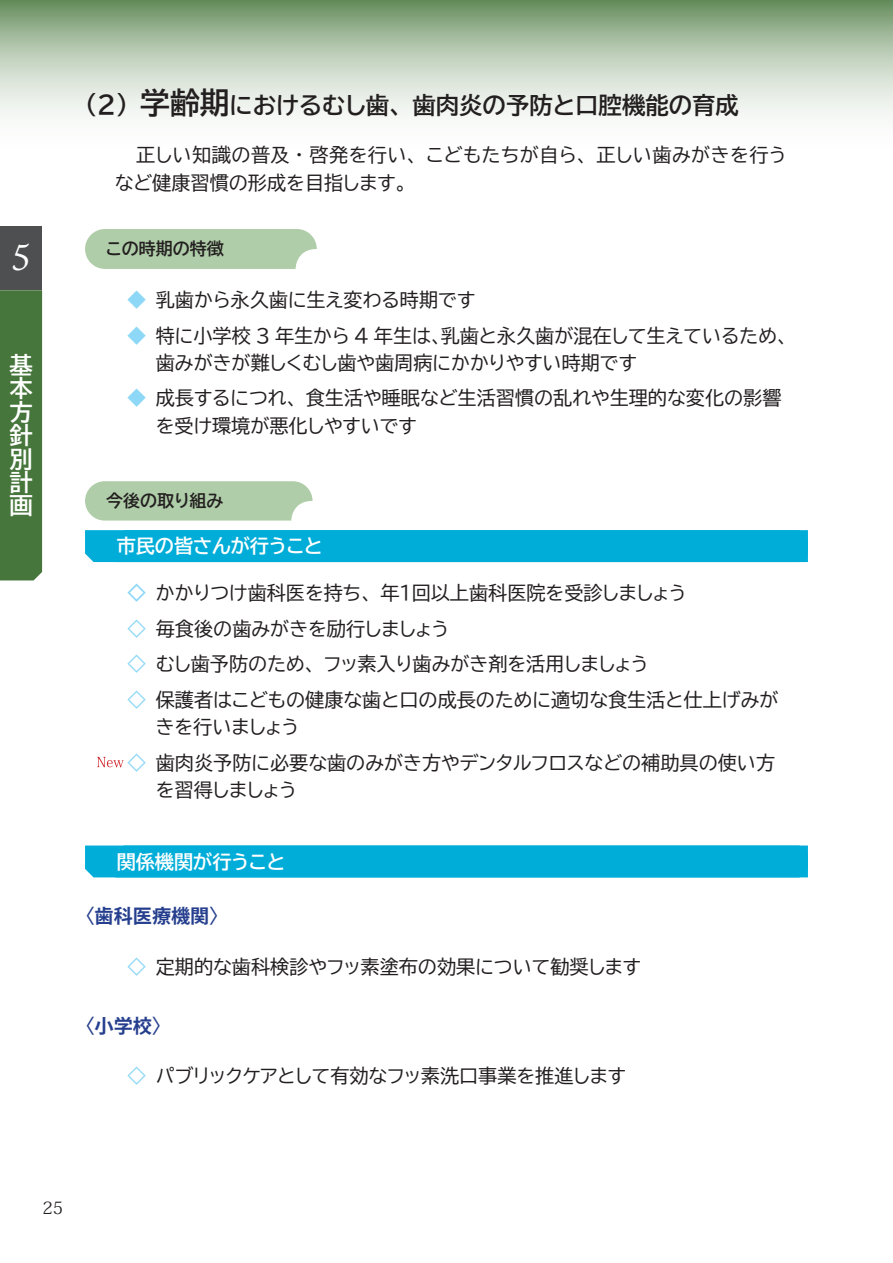
<style>
.page{position:relative;width:893px;height:1263px;background:#fff}
.page>*{position:absolute;margin:0;border:0;box-sizing:border-box;transform-origin:0 0}
.t1{font:italic 36.15px "Ten Mincho Text";color:#fff}
.t2{font:23.4px "BIZ UDP Gothic Bold";color:#231f20}
.t3{font:23.4px/23.4px "BIZ UDP Gothic Bold";color:#fff;text-align:justify}
.t4{font:19.2px/35.5px "BIZ UDP Gothic";color:#231f20}
.t5{font:19.2px/27.2px "BIZ UDP Gothic";letter-spacing:.025em;color:#231f20}
.t6{font:19.2px "BIZ UDP Gothic Bold";color:#fff}
.t7{font:700 19.2px "Koz Go Pr 6 N";color:#253f8e}
.t8{font:16.95px "BIZ UDP Gothic Bold";color:#231f20}
.t9{font:16.95px "Koz Min Pr 6 N";color:#231f20}
.s1{font-size:24.45px}
.s2{font-size:29.7px}
.s3{color:#8dd7f7}
.s4{font-family:"BIZ UDP Gothic Bold";color:#8dd7f7}
</style>
<div class="page">
<div style="left:0;top:290px;width:42px;height:290px;background:#46763b"></div>
<div style="left:0;top:226px;width:42px;height:64px;background:#4e4f50"></div>
<svg style="left:0;top:0;width:893px;height:116px;background:#b9cbb5"></svg>
<svg style="left:85px;top:229px;width:232px;height:40px;background:#b4d0ad"></svg>
<svg style="left:85px;top:481px;width:228px;height:40px;background:#b5d1af"></svg>
<svg style="left:97px;top:757px;width:27px;height:10px"></svg>
<div style="left:85px;top:530px;width:723px;height:32px;background:#00add9"></div>
<div style="left:85px;top:845px;width:723px;height:32px;background:#00add9"></div>
<h1 class="t1" style="left:12px;top:237px;width:20px">5</h1>
<p class="t3" style="left:10px;top:353px;width:25px">基本方針別計画</p>
<p class="t2" style="left:85px;top:93px;width:655px"><span class="s1">（２）</span><span class="s2">学齢期</span>におけるむし歯、歯肉炎の予防と口腔機能の育成</p>
<p class="t5" style="left:115px;top:142px;width:673px;text-indent:21px">正しい知識の普及・啓発を行い、こどもたちが自ら、正しい歯みがきを行うなど健康習慣の形成を目指します。</p>
<p class="t8" style="left:106px;top:240px;width:119px">この時期の特徴</p>
<p class="t4" style="left:127px;top:282px;width:349px"><span class="s3">◆</span> 乳歯から永久歯に生え変わる時期です</p>
<p class="t4" style="left:156px;top:322px;width:634px;line-height:27.2px;text-indent:-29px"><span class="s3">◆</span> 特に小学校 3 年生から 4 年生は、乳歯と永久歯が混在して生えているため、歯みがきが難しくむし歯や歯周病にかかりやすい時期です</p>
<p class="t4" style="left:156px;top:384px;width:627px;line-height:27.2px;text-indent:-29px"><span class="s3">◆</span> 成長するにつれ、食生活や睡眠など生活習慣の乱れや生理的な変化の影響を受け環境が悪化しやすいです</p>
<p class="t8" style="left:106px;top:492px;width:119px">今後の取り組み</p>
<p class="t6" style="left:117px;top:536px;width:207px">市民の皆さんが行うこと</p>
<p class="t4" style="left:127px;top:575px;width:653px"><span class="s4">◇</span> かかりつけ歯科医を持ち、年１回以上歯科医院を受診しましょう<br><span class="s3">◇</span> 毎食後の歯みがきを励行しましょう<br><span class="s3">◇</span> むし歯予防のため、フッ素入り歯みがき剤を活用しましょう<br><span class="s3">◇</span> 保護者はこどもの健康な歯と口の成長のために適切な食生活と仕上げみが</p>
<p class="t4" style="left:127px;top:709px;width:649px;text-indent:29px">きを行いましょう<br><span class="s3">◇</span> 歯肉炎予防に必要な歯のみがき方やデンタルフロスなどの補助具の使い方</p>
<p class="t4" style="left:156px;top:772px;width:143px">を習得しましょう</p>
<p class="t6" style="left:117px;top:852px;width:170px">関係機関が行うこと</p>
<p class="t7" style="left:75px;top:905px;width:155px">〈歯科医療機関〉</p>
<p class="t4" style="left:127px;top:949px;width:515px"><span class="s3">◇</span> 定期的な歯科検診やフッ素塗布の効果について勧奨します</p>
<p class="t7" style="left:76px;top:1015px;width:97px">〈小学校〉</p>
<p class="t4" style="left:127px;top:1058px;width:500px"><span class="s3">◇</span> パブリックケアとして有効なフッ素洗口事業を推進します</p>
<p class="t9" style="left:43px;top:1198px;width:22px">25</p>
</div>
